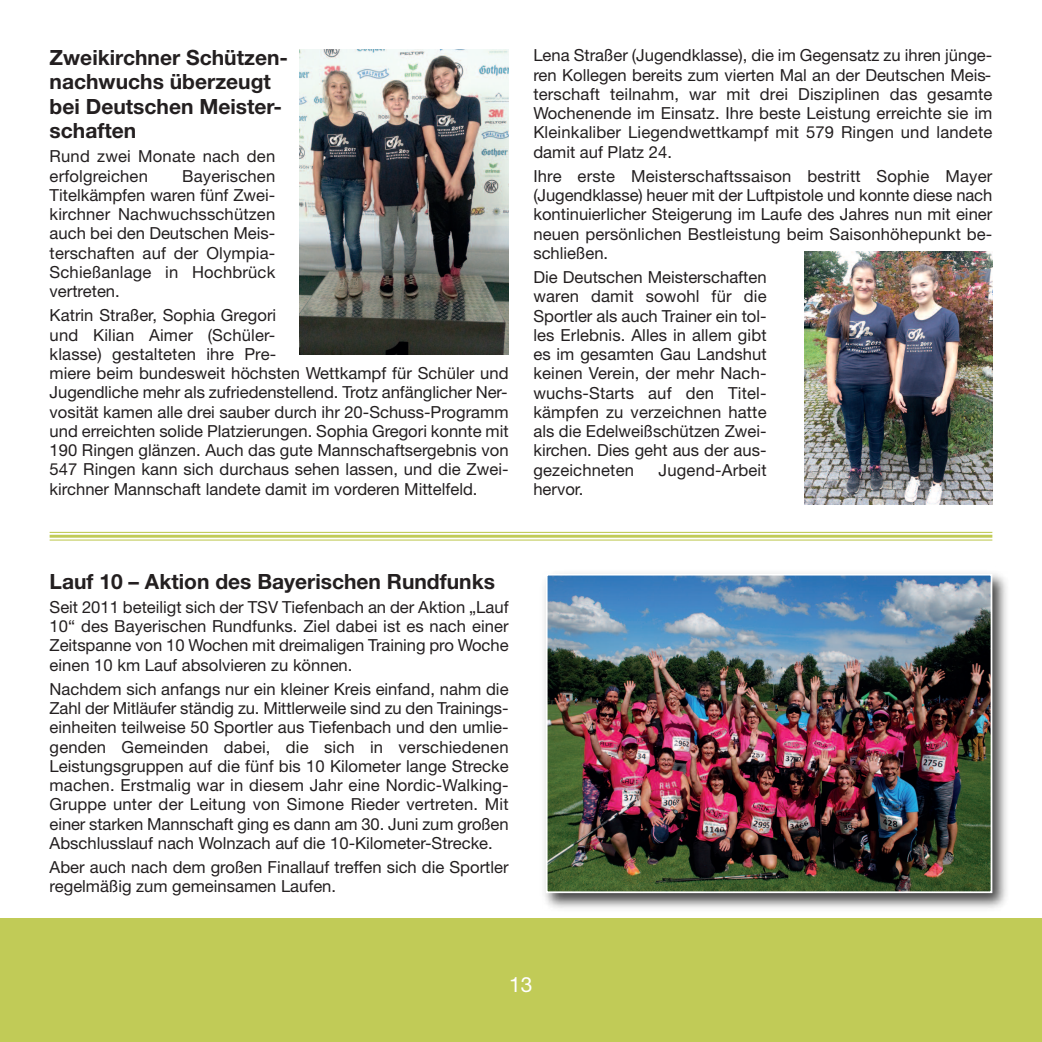
<style>
.page{position:relative;width:1042px;height:1042px;background:#fff}
.page>*{position:absolute;margin:0;border:0;box-sizing:border-box;transform-origin:0 0}
.t1{font:700 21px/24.5px "Helvetica Neue";color:#231f20}
.t2{font:21px "Helvetica Neue";color:#fff}
.t3{font:16.62px/19.2px "Helvetica Neue";color:#231f20;text-align:justify}
</style>
<div class="page">
<div style="left:0;top:918px;width:1042px;height:124px;background:#c1cb57"></div>
<img style="left:299px;top:50px;width:209px;height:304px">
<img style="left:544px;top:573px;width:463px;height:335px">
<img style="left:549px;top:577px;width:440px;height:313px">
<div style="left:546px;top:574px;width:446px;height:319px;border:2px solid #fff"></div>
<img style="left:804px;top:251px;width:188px;height:253px">
<hr style="left:50px;top:532px;width:942px;height:1px;background:#c1cb57">
<hr style="left:50px;top:535px;width:942px;height:3px;background:#c1cb57">
<hr style="left:50px;top:539px;width:942px;height:1px;background:#c1cb57">
<p class="t1" style="left:50px;top:47px;width:240px">Zweikirchner Schützen&shy;nachwuchs überzeugt bei Deutschen Meister&shy;schaften</p>
<p class="t3" style="left:50px;top:148px;width:227px">Rund zwei Monate nach den erfolgreichen</p>
<p class="t3" style="left:50px;top:168px;width:227px;text-indent:133px">Bayerischen Titelkämpfen waren fünf Zwei&shy;kirchner Nachwuchsschützen auch bei den Deutschen Meis&shy;terschaften auf der Olympia-Schießanlage in Hochbrück vertreten.</p>
<p class="t3" style="left:50px;top:307px;width:460px;text-align:left">Katrin Straßer, Sophia Gregori<br>und Kilian Aimer (Schüler-<br>klasse) gestalteten ihre Pre-<br>miere beim bundesweit höchsten Wettkampf für Schüler und Jugendliche mehr als zufriedenstellend. Trotz anfänglicher Ner&shy;vosität kamen alle drei sauber durch ihr 20-Schuss-Programm und erreichten solide Platzierungen. Sophia Gregori konnte mit 190 Ringen glänzen. Auch das gute Mannschaftsergebnis von 547 Ringen kann sich durchaus sehen lassen, und die Zwei&shy;kirchner Mannschaft landete damit im vorderen Mittelfeld.</p>
<p class="t3" style="left:533px;top:48px;width:460px">Lena Straßer (Jugendklasse), die im Gegensatz zu ihren jünge&shy;ren Kollegen bereits zum vierten Mal an der Deutschen Meis&shy;terschaft teilnahm, war mit drei Disziplinen das gesamte Wochenende im Einsatz. Ihre beste Leistung erreichte sie im Kleinkaliber Liegendwettkampf mit 579 Ringen und landete damit auf Platz 24.</p>
<p class="t3" style="left:533px;top:168px;width:460px">Ihre erste Meisterschaftssaison bestritt Sophie Mayer (Jugendklasse) heuer mit der Luftpistole und konnte diese nach kontinuierlicher Steigerung im Laufe des Jahres nun mit einer neuen persönlichen Bestleistung beim Saisonhöhepunkt be&shy;schließen.</p>
<p class="t3" style="left:533px;top:269px;width:235px">Die Deutschen Meisterschaften waren damit sowohl für die Sportler als auch Trainer ein tol&shy;les Erlebnis. Alles in allem gibt es im gesamten Gau Landshut keinen Verein, der mehr Nach&shy;wuchs-Starts auf den Titel&shy;kämpfen zu verzeichnen hatte als die Edelweißschützen Zwei&shy;kirchen. Dies geht aus der aus&shy;gezeichneten</p>
<p class="t3" style="left:658px;top:462px;width:109px">Jugend-Arbeit</p>
<p class="t3" style="left:533px;top:481px;width:52px">hervor.</p>
<p class="t1" style="left:50px;top:571px;width:447px">Lauf 10 – Aktion des Bayerischen Rundfunks</p>
<p class="t3" style="left:50px;top:599px;width:460px">Seit 2011 beteiligt sich der TSV Tiefenbach an der Aktion „Lauf 10“ des Bayerischen Rundfunks. Ziel dabei ist es nach einer Zeitspanne von 10 Wochen mit dreimaligen Training pro Woche einen 10 km Lauf absolvieren zu können.</p>
<p class="t3" style="left:50px;top:681px;width:460px">Nachdem sich anfangs nur ein kleiner Kreis einfand, nahm die Zahl der Mitläufer ständig zu. Mittlerweile sind zu den Trainings&shy;einheiten teilweise 50 Sportler aus Tiefenbach und den umlie&shy;genden Gemeinden dabei, die sich in verschiedenen Leistungsgruppen auf die fünf bis 10 Kilometer lange Strecke machen. Erstmalig war in diesem Jahr eine Nordic-Walking-Gruppe unter der Leitung von Simone Rieder vertreten. Mit einer starken Mannschaft ging es dann am 30. Juni zum großen Abschlusslauf nach Wolnzach auf die 10-Kilometer-Strecke.</p>
<p class="t3" style="left:50px;top:859px;width:460px">Aber auch nach dem großen Finallauf treffen sich die Sportler regelmäßig zum gemeinsamen Laufen.</p>
<p class="t2" style="left:509px;top:977px;width:25px">13</p>
</div>
